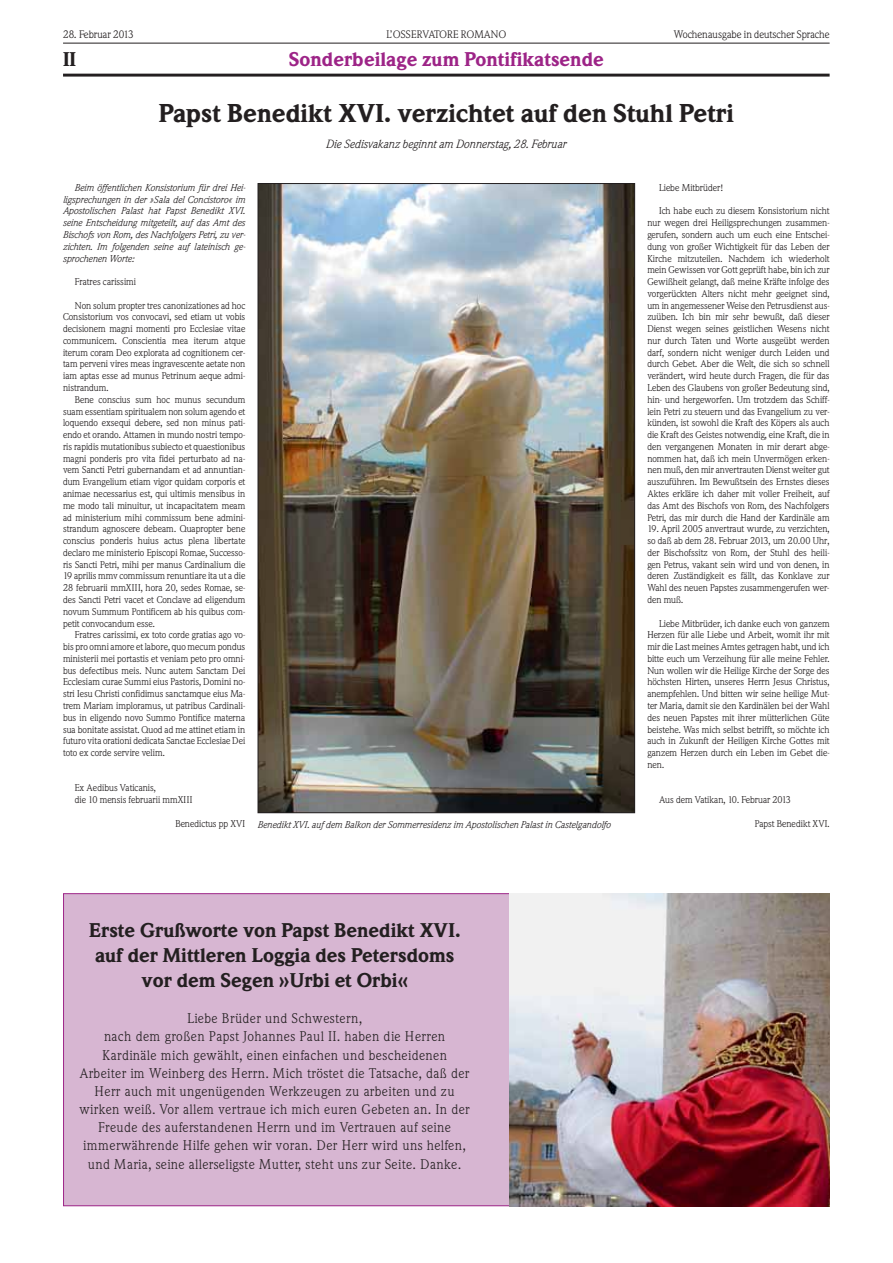
<style>
.page{position:relative;width:893px;height:1263px;background:#fff}
.page>*{position:absolute;margin:0;border:0;box-sizing:border-box;transform-origin:0 0}
.t1{font:900 25.5px "Weidemann BQ";color:#231f20}
.t2{font:900 19.65px/24.6px "Weidemann BQ";color:#231f20;text-align:center}
.t3{font:900 19.65px "Weidemann BQ";color:#9d2487}
.t4{font:14.7px/18.1px "Weidemann";letter-spacing:.03em;color:#231f20;text-align:center}
.t5{font:italic 11.85px "Weidemann BQ";color:#231f20}
.t6{font:10.8px "Weidemann BQ";color:#231f20}
.t7{font:10.8px "Weidemann BQ";letter-spacing:.02em;color:#231f20}
.t8{font:9.75px/11.9px "Weidemann BQ";color:#231f20;text-align:justify}
.t9{font:italic 9.75px/11.9px "Weidemann BQ";color:#231f20;text-align:justify}
</style>
<div class="page">
<hr style="left:63px;top:74px;width:766px;height:3px;background:#231f20">
<hr style="left:63px;top:43px;width:766px;height:1px;background:#231f20">
<img style="left:260px;top:185px;width:373px;height:626px">
<div style="left:64px;top:894px;width:764px;height:311px;background:#d7b6d2"></div>
<img style="left:509px;top:893px;width:320px;height:313px">
<p class="t6" style="left:63px;top:30px;width:72px">28. Februar 2013</p>
<p class="t7" style="left:386px;top:30px;width:121px">L’OSSERVATORE ROMANO</p>
<p class="t6" style="left:674px;top:30px;width:157px">Wochenausgabe in deutscher Sprache</p>
<h2 class="t2" style="left:63px;top:49px;width:15px">II</h2>
<h2 class="t3" style="left:289px;top:52px;width:316px">Sonderbeilage zum Pontifikatsende</h2>
<h1 class="t1" style="left:159px;top:104px;width:577px">Papst Benedikt XVI. verzichtet auf den Stuhl Petri</h1>
<p class="t5" style="left:326px;top:139px;width:242px">Die Sedisvakanz beginnt am Donnerstag, 28. Februar</p>
<p class="t9" style="left:63px;top:183px;width:184px;text-indent:12px">Beim öffentlichen Konsistorium für drei Hei&shy;ligsprechungen in der »Sala del Concistoro« im Apostolischen Palast hat Papst Benedikt XVI. seine Entscheidung mitgeteilt, auf das Amt des Bischofs von Rom, des Nachfolgers Petri, zu ver&shy;zichten. Im folgenden seine auf lateinisch ge&shy;sprochenen Worte:</p>
<p class="t8" style="left:75px;top:277px;width:63px">Fratres carissimi</p>
<p class="t8" style="left:63px;top:300px;width:184px;text-indent:12px">Non solum propter tres canonizationes ad hoc Consistorium vos convocavi, sed etiam ut vobis decisionem magni momenti pro Ecclesiae vitae communicem. Conscientia mea iterum atque iterum coram Deo explorata ad cognitionem cer&shy;tam perveni vires meas ingravescente aetate non iam aptas esse ad munus Petrinum aeque admi&shy;nistrandum.</p>
<p class="t8" style="left:63px;top:395px;width:184px;text-indent:12px">Bene conscius sum hoc munus secundum suam essentiam spiritualem non solum agendo et loquendo exsequi debere, sed non minus pati&shy;endo et orando. Attamen in mundo nostri tempo&shy;ris rapidis mutationibus subiecto et quaestionibus magni ponderis pro vita fidei perturbato ad na&shy;vem Sancti Petri gubernandam et ad annuntian&shy;dum Evangelium etiam vigor quidam corporis et animae necessarius est, qui ultimis mensibus in me modo tali minuitur, ut incapacitatem meam ad ministerium mihi commissum bene admini&shy;strandum agnoscere debeam. Quapropter bene conscius ponderis huius actus plena libertate declaro me ministerio Episcopi Romae, Successo&shy;ris Sancti Petri, mihi per manus Cardinalium die 19 aprilis mmv commissum renuntiare ita ut a die 28 februarii mmXIII, hora 20, sedes Romae, se&shy;des Sancti Petri vacet et Conclave ad eligendum novum Summum Pontificem ab his quibus com&shy;petit convocandum esse.</p>
<p class="t8" style="left:63px;top:630px;width:184px;text-indent:12px">Fratres carissimi, ex toto corde gratias ago vo&shy;bis pro omni amore et labore, quo mecum pondus ministerii mei portastis et veniam peto pro omni&shy;bus defectibus meis. Nunc autem Sanctam Dei Ecclesiam curae Summi eius Pastoris, Domini no&shy;stri Iesu Christi confidimus sanctamque eius Ma&shy;trem Mariam imploramus, ut patribus Cardinali&shy;bus in eligendo novo Summo Pontifice materna sua bonitate assistat. Quod ad me attinet etiam in futuro vita orationi dedicata Sanctae Ecclesiae Dei toto ex corde servire velim.</p>
<p class="t8" style="left:75px;top:783px;width:119px">Ex Aedibus Vaticanis,<br>die 10 mensis februarii mmXIII</p>
<p class="t8" style="left:175px;top:818px;width:71px">Benedictus pp XVI</p>
<p class="t9" style="left:258px;top:819px;width:355px">Benedikt XVI. auf dem Balkon der Sommerresidenz im Apostolischen Palast in Castelgandolfo</p>
<p class="t8" style="left:659px;top:183px;width:65px">Liebe Mitbrüder!</p>
<p class="t8" style="left:647px;top:206px;width:184px;text-indent:12px">Ich habe euch zu diesem Konsistorium nicht nur wegen drei Heiligsprechungen zusammen&shy;gerufen, sondern auch um euch eine Entschei&shy;dung von großer Wichtigkeit für das Leben der Kirche mitzuteilen. Nachdem ich wiederholt mein Gewissen vor Gott geprüft habe, bin ich zur Gewißheit gelangt, daß meine Kräfte infolge des vorgerückten Alters nicht mehr geeignet sind, um in angemessener Weise den Petrusdienst aus&shy;zuüben. Ich bin mir sehr bewußt, daß dieser Dienst wegen seines geistlichen Wesens nicht nur durch Taten und Worte ausgeübt werden darf, sondern nicht weniger durch Leiden und durch Gebet. Aber die Welt, die sich so schnell verändert, wird heute durch Fragen, die für das Leben des Glaubens von großer Bedeutung sind, hin- und hergeworfen. Um trotzdem das Schiff&shy;lein Petri zu steuern und das Evangelium zu ver&shy;künden, ist sowohl die Kraft des Köpers als auch die Kraft des Geistes notwendig, eine Kraft, die in den vergangenen Monaten in mir derart abge&shy;nommen hat, daß ich mein Unvermögen erken&shy;nen muß, den mir anvertrauten Dienst weiter gut auszuführen. Im Bewußtsein des Ernstes dieses Aktes erkläre ich daher mit voller Freiheit, auf das Amt des Bischofs von Rom, des Nachfolgers Petri, das mir durch die Hand der Kardinäle am</p>
<p class="t8" style="left:647px;top:524px;width:184px">19. April 2005 anvertraut wurde, zu verzichten, so daß ab dem 28. Februar 2013, um 20.00 Uhr, der Bischofssitz von Rom, der Stuhl des heili&shy;gen Petrus, vakant sein wird und von denen, in deren Zuständigkeit es fällt, das Konklave zur Wahl des neuen Papstes zusammengerufen wer&shy;den muß.</p>
<p class="t8" style="left:647px;top:618px;width:184px;text-indent:12px">Liebe Mitbrüder, ich danke euch von ganzem Herzen für alle Liebe und Arbeit, womit ihr mit mir die Last meines Amtes getragen habt, und ich bitte euch um Verzeihung für alle meine Fehler.<br>Nun wollen wir die Heilige Kirche der Sorge des höchsten Hirten, unseres Herrn Jesus Christus, anempfehlen. Und bitten wir seine heilige Mut&shy;ter Maria, damit sie den Kardinälen bei der Wahl des neuen Papstes mit ihrer mütterlichen Güte beistehe. Was mich selbst betrifft, so möchte ich auch in Zukunft der Heiligen Kirche Gottes mit ganzem Herzen durch ein Leben im Gebet die&shy;nen.</p>
<p class="t8" style="left:659px;top:795px;width:133px">Aus dem Vatikan, 10. Februar 2013</p>
<p class="t8" style="left:755px;top:818px;width:76px">Papst Benedikt XVI.</p>
<h2 class="t2" style="left:89px;top:920px;width:372px">Erste Grußworte von Papst Benedikt XVI. auf der Mittleren Loggia des Petersdoms vor dem Segen »Urbi et Orbi«</h2>
<p class="t4" style="left:79px;top:1010px;width:392px">Liebe Brüder und Schwestern,<br>nach dem großen Papst Johannes Paul II. haben die Herren Kardinäle mich gewählt, einen einfachen und bescheidenen Arbeiter im Weinberg des Herrn. Mich tröstet die Tatsache, daß der Herr auch mit ungenügenden Werkzeugen zu arbeiten und zu wirken weiß. Vor allem vertraue ich mich euren Gebeten an. In der Freude des auferstandenen Herrn und im Vertrauen auf seine immerwährende Hilfe gehen wir voran. Der Herr wird uns helfen, und Maria, seine allerseligste Mutter, steht uns zur Seite. Danke.</p>
</div>
